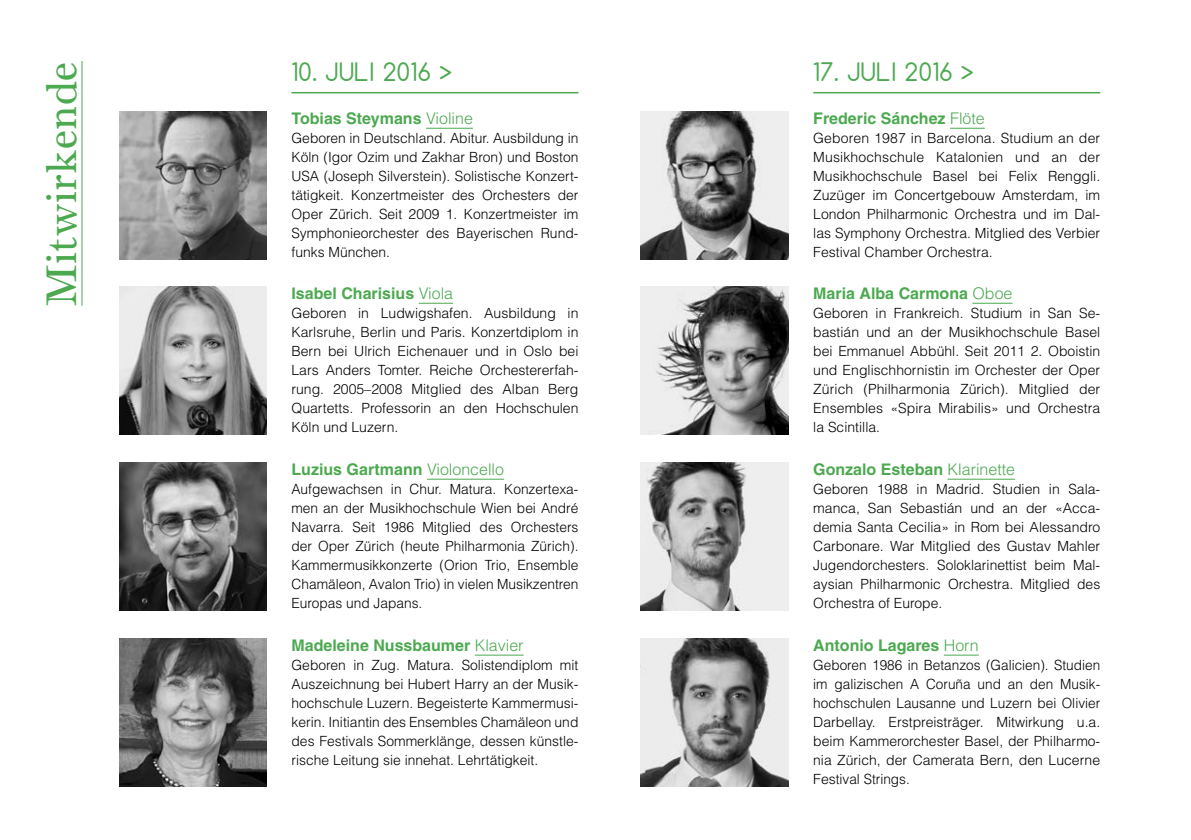
<style>
.page{position:relative;width:1191px;height:840px;background:#fff}
.page>*{position:absolute;margin:0;border:0;box-sizing:border-box;transform-origin:0 0}
.t1{font:44px "Old Style Seven";color:#4ca950}
.t2{font:24px "Comfortaa";letter-spacing:.025em;color:#4ca950}
.t3{font:700 16px "Helvetica";color:#4ca950}
.t4{font:300 14px/19px "Helvetica";color:#000;text-align:justify}
.s1{font-weight:300}
</style>
<div class="page">
<hr style="left:291px;top:92px;width:287px;height:1px;background:#4ca950">
<hr style="left:813px;top:92px;width:287px;height:1px;background:#4ca950">
<hr style="left:426px;top:128px;width:47px;height:1px;background:#4ca950">
<hr style="left:950px;top:128px;width:34px;height:1px;background:#4ca950">
<hr style="left:419px;top:303px;width:34px;height:1px;background:#4ca950">
<hr style="left:972px;top:303px;width:40px;height:1px;background:#4ca950">
<hr style="left:947px;top:478px;width:68px;height:1px;background:#4ca950">
<hr style="left:944px;top:654px;width:34px;height:1px;background:#4ca950">
<hr style="left:475px;top:654px;width:48px;height:1px;background:#4ca950">
<hr style="left:427px;top:478px;width:77px;height:1px;background:#4ca950">
<img style="left:119px;top:112px;width:147px;height:147px">
<img style="left:641px;top:112px;width:147px;height:147px">
<img style="left:119px;top:286px;width:147px;height:148px">
<img style="left:641px;top:286px;width:147px;height:148px">
<img style="left:641px;top:462px;width:147px;height:147px">
<img style="left:641px;top:638px;width:147px;height:147px">
<img style="left:119px;top:638px;width:147px;height:147px">
<img style="left:119px;top:462px;width:147px;height:147px">
<hr style="left:82px;top:61px;width:1px;height:244px;background:#4ca950">
<h1 class="t1" style="left:37px;top:305px;width:246px;rotate:-90deg">Mitwirkende</h1>
<h2 class="t2" style="left:291px;top:56px;width:162px">10. JULI 2016 &gt;</h2>
<h2 class="t2" style="left:813px;top:56px;width:162px">17. JULI 2016 &gt;</h2>
<p class="t3" style="left:291px;top:109px;width:183px">Tobias Steymans <span class="s1">Violine</span></p>
<p class="t4" style="left:291px;top:128px;width:288px">Geboren in Deutschland. Abitur. Ausbildung in Köln (Igor Ozim und Zakhar Bron) und Boston USA (Joseph Silverstein). Solistische Konzert&shy;tätigkeit. Konzertmeister des Orchesters der Oper Zürich. Seit 2009 1. Konzertmeister im Symphonieorchester des Bayerischen Rund&shy;funks München.</p>
<p class="t3" style="left:813px;top:109px;width:173px">Frederic Sánchez <span class="s1">Flöte</span></p>
<p class="t4" style="left:813px;top:128px;width:288px">Geboren 1987 in Barcelona. Studium an der Musikhochschule Katalonien und an der Musikhochschule Basel bei Felix Renggli.<br>Zuzüger im Concertgebouw Amsterdam, im London Philharmonic Orchestra und im Dal&shy;las Symphony Orchestra. Mitglied des Verbier Festival Chamber Orchestra.</p>
<p class="t3" style="left:291px;top:284px;width:163px">Isabel Charisius <span class="s1">Viola</span></p>
<p class="t4" style="left:291px;top:303px;width:288px">Geboren in Ludwigshafen. Ausbildung in Karlsruhe, Berlin und Paris. Konzertdiplom in Bern bei Ulrich Eichenauer und in Oslo bei Lars Anders Tomter. Reiche Orchestererfah&shy;rung. 2005–2008 Mitglied des Alban Berg Quartetts. Professorin an den Hochschulen Köln und Luzern.</p>
<p class="t3" style="left:291px;top:459px;width:214px">Luzius Gartmann <span class="s1">Violoncello</span></p>
<p class="t4" style="left:291px;top:479px;width:288px">Aufgewachsen in Chur. Matura. Konzertexa&shy;men an der Musikhochschule Wien bei André Navarra. Seit 1986 Mitglied des Orchesters der Oper Zürich (heute Philharmonia Zürich).<br>Kammermusikkonzerte (Orion Trio, Ensemble Chamäleon, Avalon Trio) in vielen Musikzentren Europas und Japans.</p>
<p class="t3" style="left:291px;top:635px;width:234px">Madeleine Nussbaumer <span class="s1">Klavier</span></p>
<p class="t4" style="left:291px;top:655px;width:288px">Geboren in Zug. Matura. Solistendiplom mit Auszeichnung bei Hubert Harry an der Musik&shy;hochschule Luzern. Begeisterte Kammermusi&shy;kerin. Initiantin des Ensembles Chamäleon und des Festivals Sommerklänge, dessen künstle&shy;rische Leitung sie innehat. Lehrtätigkeit.</p>
<p class="t3" style="left:813px;top:284px;width:201px">Maria Alba Carmona <span class="s1">Oboe</span></p>
<p class="t4" style="left:813px;top:303px;width:288px">Geboren in Frankreich. Studium in San Se&shy;bastián und an der Musikhochschule Basel bei Emmanuel Abbühl. Seit 2011 2. Oboistin und Englischhornistin im Orchester der Oper Zürich (Philharmonia Zürich). Mitglied der Ensembles «Spira Mirabilis» und Orchestra la Scintilla.</p>
<p class="t3" style="left:813px;top:459px;width:203px">Gonzalo Esteban <span class="s1">Klarinette</span></p>
<p class="t4" style="left:813px;top:479px;width:288px">Geboren 1988 in Madrid. Studien in Sala&shy;manca, San Sebastián und an der «Acca&shy;demia Santa Cecilia» in Rom bei Alessandro Carbonare. War Mitglied des Gustav Mahler Jugendorchesters. Soloklarinettist beim Mal&shy;aysian Philharmonic Orchestra. Mitglied des Orchestra of Europe.</p>
<p class="t3" style="left:813px;top:635px;width:167px">Antonio Lagares <span class="s1">Horn</span></p>
<p class="t4" style="left:813px;top:655px;width:288px">Geboren 1986 in Betanzos (Galicien). Studien im galizischen A Coruña und an den Musik&shy;hochschulen Lausanne und Luzern bei Olivier Darbellay. Erstpreisträger. Mitwirkung u.a. beim Kammerorchester Basel, der Philharmo&shy;nia Zürich, der Camerata Bern, den Lucerne Festival Strings.</p>
</div>
